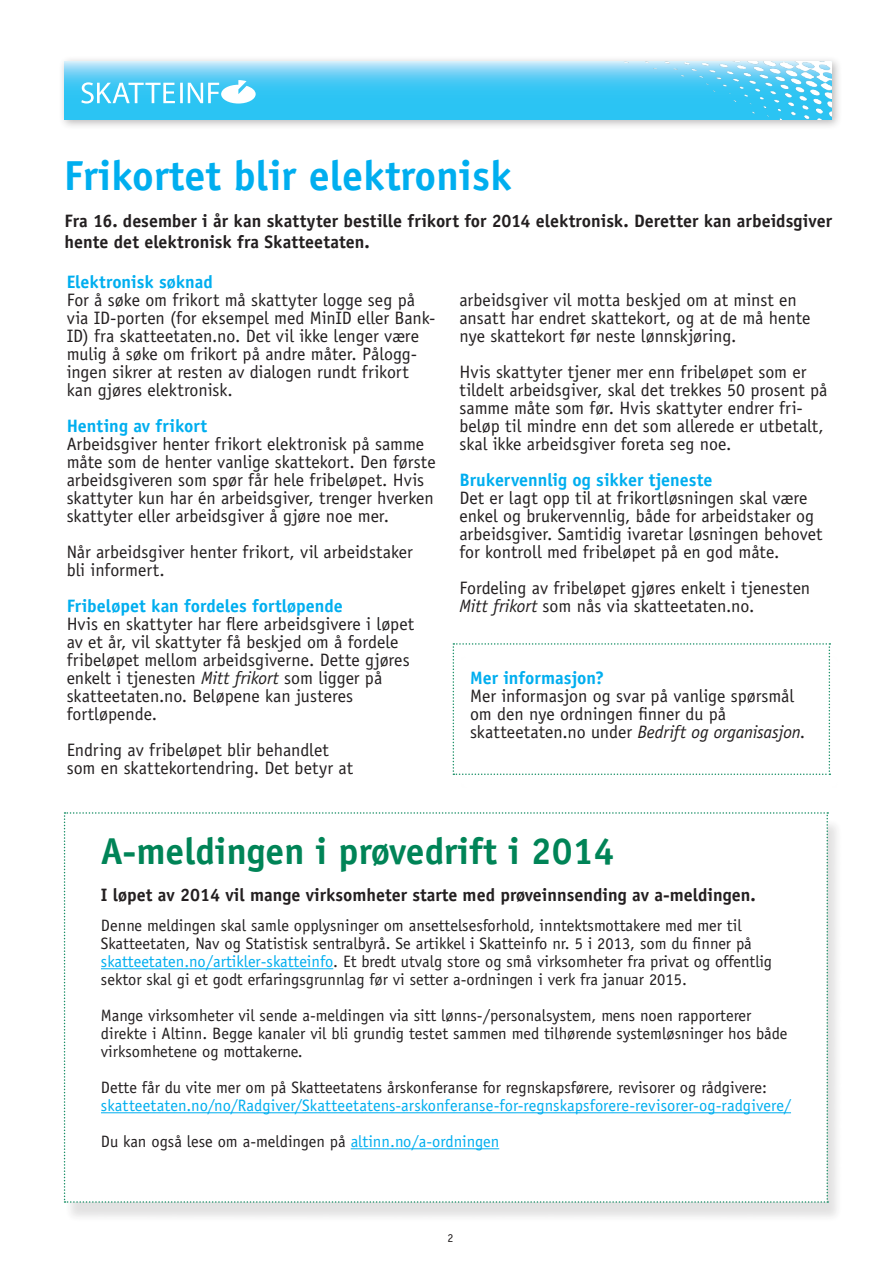
<style>
.page{position:relative;width:893px;height:1263px;background:#fff}
.page>*{position:absolute;margin:0;border:0;box-sizing:border-box;transform-origin:0 0}
.t1{font:700 42px "Officina Sans Std";color:#00aeef}
.t2{font:700 37.5px "Officina Sans Std";color:#008457}
.Brødtekst{font:18px/18px "Officina Sans Std";color:#231f20}
.Ingress{font:700 18px/21px "Officina Sans Std";color:#231f20}
.Brødtekst-2{font:700 18px "Officina Sans Std";color:#00aeef}
.Ingress-2{font:16.5px/18px "Officina Sans Std";color:#231f20}
.Ingress-3{font:16.5px/18px "Officina Sans Std";color:#00aeef}
.t3{font:12px "Officina Sans Std";color:#231f20}
.s1{font-style:italic}
.s2{color:#00aeef}
.s3{color:#231f20}
</style>
<div class="page">
<div style="left:63px;top:817px;width:780px;height:406px;background:#231f20;opacity:.15"></div>
<svg style="left:64px;top:812px;width:764px;height:391px"></svg>
<svg style="left:453px;top:643px;width:377px;height:132px"></svg>
<hr style="left:101px;top:968px;width:232px;height:1px;background:#00aeef">
<hr style="left:101px;top:1112px;width:690px;height:1px;background:#00aeef">
<hr style="left:351px;top:1148px;width:148px;height:1px;background:#00aeef">
<div style="left:58px;top:55px;width:784px;height:75px;background:#231f20;opacity:.31"></div>
<svg style="left:64px;top:61px;width:510px;height:59px;background:#52ccf4"></svg>
<svg style="left:81px;top:80px;width:175px;height:24px"></svg>
<img style="left:574px;top:61px;width:258px;height:59px">
<p class="t1" style="left:64px;top:149px;width:450px">Frikortet blir elektronisk</p>
<p class="Ingress" style="left:65px;top:210px;width:769px">Fra 16. desember i år kan skattyter bestille frikort for 2014 elektronisk. Deretter kan arbeidsgiver hente det elektronisk fra Skatteetaten.</p>
<p class="Brødtekst-2" style="left:67px;top:271px;width:148px">Elektronisk søknad</p>
<p class="Brødtekst" style="left:67px;top:291px;width:370px">For å søke om frikort må skattyter logge seg på via ID-porten (for eksempel med MinID eller Bank-ID) fra skatteetaten.no. Det vil ikke lenger være mulig å søke om frikort på andre måter. Pålogg&shy;ingen sikrer at resten av dialogen rundt frikort kan gjøres elektronisk.</p>
<p class="Brødtekst-2" style="left:67px;top:415px;width:142px">Henting av frikort</p>
<p class="Brødtekst" style="left:67px;top:435px;width:370px">Arbeidsgiver henter frikort elektronisk på samme måte som de henter vanlige skattekort. Den første arbeidsgiveren som spør får hele fribeløpet. Hvis skattyter kun har én arbeidsgiver, trenger hverken skattyter eller arbeidsgiver å gjøre noe mer.</p>
<p class="Brødtekst" style="left:67px;top:543px;width:348px">Når arbeidsgiver henter frikort, vil arbeidstaker bli informert.</p>
<p class="Brødtekst-2" style="left:67px;top:595px;width:278px">Fribeløpet kan fordeles fortløpende</p>
<p class="Brødtekst" style="left:67px;top:615px;width:349px">Hvis en skattyter har flere arbeidsgivere i løpet av et år, vil skattyter få beskjed om å fordele fribeløpet mellom arbeidsgiverne. Dette gjøres enkelt i tjenesten <span class="s1">Mitt frikort</span> som ligger på skatteetaten.no. Beløpene kan justeres fortløpende.</p>
<p class="Brødtekst" style="left:67px;top:741px;width:288px">Endring av fribeløpet blir behandlet som en skattekortendring. Det betyr at</p>
<p class="Brødtekst" style="left:459px;top:291px;width:353px">arbeidsgiver vil motta beskjed om at minst en ansatt har endret skattekort, og at de må hente nye skattekort før neste lønnskjøring.</p>
<p class="Brødtekst" style="left:459px;top:363px;width:370px">Hvis skattyter tjener mer enn fribeløpet som er tildelt arbeidsgiver, skal det trekkes 50 prosent på samme måte som før. Hvis skattyter endrer fri&shy;beløp til mindre enn det som allerede er utbetalt, skal ikke arbeidsgiver foreta seg noe.</p>
<p class="Brødtekst-2" style="left:459px;top:469px;width:255px">Brukervennlig og sikker tjeneste</p>
<p class="Brødtekst" style="left:459px;top:489px;width:364px">Det er lagt opp til at frikortløsningen skal være enkel og brukervennlig, både for arbeidstaker og arbeidsgiver. Samtidig ivaretar løsningen behovet for kontroll med fribeløpet på en god måte.</p>
<p class="Brødtekst" style="left:459px;top:579px;width:352px">Fordeling av fribeløpet gjøres enkelt i tjenesten<br><span class="s1">Mitt frikort</span> som nås via skatteetaten.no.</p>
<p class="Brødtekst-2" style="left:470px;top:667px;width:136px">Mer informasjon?</p>
<p class="Brødtekst" style="left:470px;top:687px;width:337px">Mer informasjon og svar på vanlige spørsmål om den nye ordningen finner du på skatteetaten.no under <span class="s1">Bedrift og organisasjon</span>.</p>
<p class="t2" style="left:101px;top:828px;width:515px">A-meldingen i prøvedrift i 2014</p>
<p class="Ingress" style="left:101px;top:884px;width:656px">I løpet av 2014 vil mange virksomheter starte med prøveinnsending av a-meldingen.</p>
<p class="Ingress-2" style="left:101px;top:916px;width:673px">Denne meldingen skal samle opplysninger om ansettelsesforhold, inntektsmottakere med mer til Skatteetaten, Nav og Statistisk sentralbyrå. Se artikkel i Skatteinfo nr. 5 i 2013, som du finner på <span class="s2">skatteetaten.no/artikler-skatteinfo</span>. Et bredt utvalg store og små virksomheter fra privat og offentlig sektor skal gi et godt erfaringsgrunnlag før vi setter a-ordningen i verk fra januar 2015.</p>
<p class="Ingress-2" style="left:101px;top:1006px;width:688px">Mange virksomheter vil sende a-meldingen via sitt lønns-/personalsystem, mens noen rapporterer direkte i Altinn. Begge kanaler vil bli grundig testet sammen med tilhørende systemløsninger hos både virksomhetene og mottakerne.</p>
<p class="Ingress-3" style="left:101px;top:1078px;width:692px"><span class="s3">Dette får du vite mer om på Skatteetatens årskonferanse for regnskapsførere, revisorer og rådgivere: </span>skatteetaten.no/no/Radgiver/Skatteetatens-arskonferanse-for-regnskapsforere-revisorer-og-radgivere/</p>
<p class="Ingress-2" style="left:101px;top:1132px;width:400px">Du kan også lese om a-meldingen på <span class="s2">altinn.no/a-ordningen</span></p>
<p class="t3" style="left:447px;top:1231px;width:7px">2</p>
</div>
